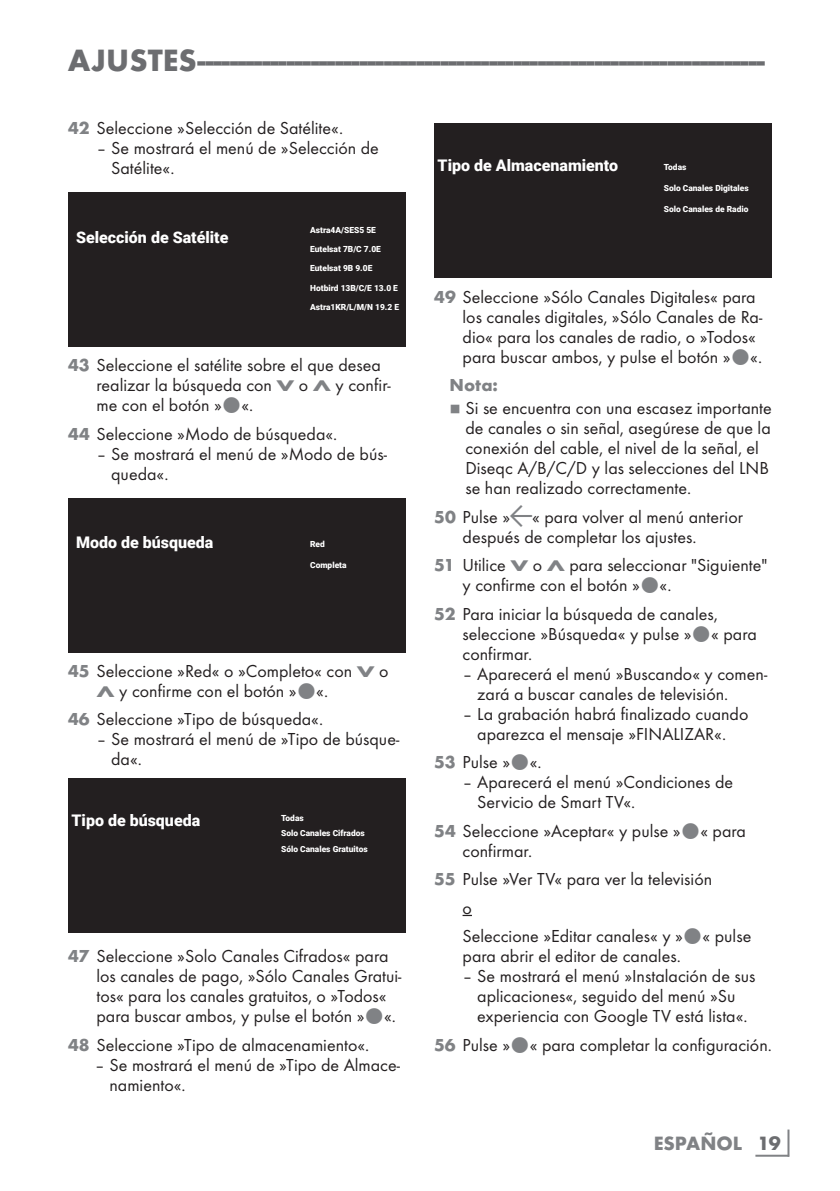
<style>
.page{position:relative;width:840px;height:1191px;background:#fff}
.page>*{position:absolute;margin:0;border:0;box-sizing:border-box;transform-origin:0 0}
.t1{font:700 32px "Futura TOT";color:#6c6d70}
.t2{font:700 20px "Futura TOT";color:#808285}
.t3{font:18px/20px "Futura TOT Boo";color:#231f20}
.t4{font:700 18px "Futura TOT";color:#808285}
.t5{font:900 16px "Roboto";color:#fff}
.t6{font:900 8.4px/15.8px "Roboto";color:#fff}
.t7{font:8px "Grund Son Se";color:#808285}
.s1{font-family:"Futura TOT";font-weight:700;color:#808285}
.s2{font-family:"Futura TOT";font-weight:700;font-size:16px;color:#808285}
.s3{font-family:"Arcelik TS9 Android";font-size:24px;color:#808285}
.s4{color:#6c6d70}
</style>
<div class="page">
<hr style="left:787px;top:1129px;width:2px;height:27px;background:#808285">
<hr style="left:755px;top:1154px;width:33px;height:2px;background:#808285">
<div style="left:68px;top:192px;width:337px;height:155px;background:#231f20"></div>
<div style="left:68px;top:497px;width:337px;height:155px;background:#231f20"></div>
<div style="left:68px;top:778px;width:337px;height:155px;background:#231f20"></div>
<div style="left:434px;top:123px;width:337px;height:155px;background:#231f20"></div>
<h1 class="t1" style="left:68px;top:40px;width:698px">AJUSTES-----------------------------------------------------------------------</h1>
<p class="t3" style="left:68px;top:118px;width:276px"><span class="s1">42</span> Seleccione »Selección de Satélite«.</p>
<p class="t3" style="left:111px;top:138px;width:269px;text-indent:-15px">– Se mostrará el menú de »Selección de<br>Satélite«.</p>
<p class="t5" style="left:76px;top:226px;width:154px">Selección de Satélite</p>
<p class="t6" style="left:310px;top:222px;width:67px">Astra4A/SES5 5E</p>
<p class="t6" style="left:310px;top:241px;width:72px">Eutelsat 7B/C 7.0E</p>
<p class="t6" style="left:310px;top:260px;width:64px">Eutelsat 9B 9.0E</p>
<p class="t6" style="left:310px;top:279px;width:89px">Hotbird 13B/C/E 13.0 E</p>
<p class="t6" style="left:310px;top:298px;width:90px">Astra1KR/L/M/N 19.2 E</p>
<p class="t3" style="left:96px;top:355px;width:296px;text-indent:-28px"><span class="s1">43</span> Seleccione el satélite sobre el que desea realizar la búsqueda con <span class="s2">V</span> o <span class="s2">Λ</span> y confir&shy;me con el botón » «.</p>
<p class="t3" style="left:68px;top:423px;width:270px"><span class="s1">44</span> Seleccione »Modo de búsqueda«.</p>
<p class="t3" style="left:111px;top:443px;width:277px;text-indent:-15px">– Se mostrará el menú de »Modo de bús&shy;queda«.</p>
<p class="t5" style="left:76px;top:531px;width:139px">Modo de búsqueda</p>
<p class="t6" style="left:310px;top:535px;width:16px">Red</p>
<p class="t6" style="left:310px;top:557px;width:38px">Completa</p>
<p class="t3" style="left:96px;top:660px;width:293px;text-indent:-28px"><span class="s1">45</span> Seleccione »Red« o »Completo« con <span class="s2">V</span> o<br><span class="s2">Λ</span> y confirme con el botón » «.</p>
<p class="t3" style="left:68px;top:709px;width:256px"><span class="s1">46</span> Seleccione »Tipo de búsqueda«.</p>
<p class="t3" style="left:111px;top:729px;width:289px;text-indent:-15px">– Se mostrará el menú de »Tipo de búsque&shy;da«.</p>
<p class="t5" style="left:71px;top:809px;width:130px">Tipo de búsqueda</p>
<p class="t6" style="left:281px;top:809px;width:88px">Todas<br>Solo Canales Cifrados<br>Sólo Canales Gratuitos</p>
<p class="t3" style="left:96px;top:946px;width:306px;text-indent:-28px"><span class="s1">47</span> Seleccione »Solo Canales Cifrados« para los canales de pago, »Sólo Canales Gratui&shy;tos« para los canales gratuitos, o »Todos« para buscar ambos, y pulse el botón » «.</p>
<p class="t3" style="left:68px;top:1034px;width:302px"><span class="s1">48</span> Seleccione »Tipo de almacenamiento«.</p>
<p class="t3" style="left:109px;top:1054px;width:292px;text-indent:-15px">– Se mostrará el menú de »Tipo de Almace&shy;namiento«.</p>
<p class="t5" style="left:437px;top:154px;width:182px">Tipo de Almacenamiento</p>
<p class="t6" style="left:663px;top:158px;width:24px">Todas</p>
<p class="t6" style="left:663px;top:180px;width:86px">Solo Canales Digitales</p>
<p class="t6" style="left:663px;top:201px;width:86px">Solo Canales de Radio</p>
<p class="t3" style="left:462px;top:286px;width:301px;text-indent:-28px"><span class="s1">49</span> Seleccione »Sólo Canales Digitales« para los canales digitales, »Sólo Canales de Ra&shy;dio« para los canales de radio, o »Todos« para buscar ambos, y pulse el botón » «.</p>
<p class="t4" style="left:449px;top:374px;width:50px">Nota:</p>
<p class="t7" style="left:449px;top:405px;width:13px">7</p>
<p class="t3" style="left:465px;top:398px;width:308px">Si se encuentra con una escasez importante de canales o sin señal, asegúrese de que la conexión del cable, el nivel de la señal, el Diseqc A/B/C/D y las selecciones del LNB se han realizado correctamente.</p>
<p class="t3" style="left:462px;top:506px;width:282px;text-indent:-28px"><span class="s1">50</span> Pulse »<span class="s3">a</span>« para volver al menú anterior después de completar los ajustes.</p>
<p class="t3" style="left:462px;top:555px;width:306px;text-indent:-28px"><span class="s1">51</span> Utilice <span class="s2">V</span> o <span class="s2">Λ</span> para seleccionar "Siguiente" y confirme con el botón » «.</p>
<p class="t3" style="left:462px;top:603px;width:296px;text-indent:-28px"><span class="s1">52</span> Para iniciar la búsqueda de canales, seleccione »Búsqueda« y pulse » « para confirmar.</p>
<p class="t3" style="left:477px;top:663px;width:291px;text-indent:-15px">– Aparecerá el menú »Buscando« y comen&shy;zará a buscar canales de televisión.</p>
<p class="t3" style="left:462px;top:703px;width:287px;text-align:center">– La grabación habrá finalizado cuando aparezca el mensaje »FINALIZAR«.</p>
<p class="t3" style="left:434px;top:752px;width:109px"><span class="s1">53</span> Pulse » «.</p>
<p class="t3" style="left:477px;top:772px;width:257px;text-indent:-15px">– Aparecerá el menú »Condiciones de<br>Servicio de Smart TV«.</p>
<p class="t3" style="left:462px;top:820px;width:285px;text-indent:-28px"><span class="s1">54</span> Seleccione »Aceptar« y pulse » « para confirmar.</p>
<p class="t3" style="left:462px;top:864px;width:290px;line-height:28.6px;text-indent:-28px"><span class="s1">55</span> Pulse »Ver TV« para ver la televisión<br>o<br>Seleccione »Editar canales« y » « pulse</p>
<p class="t3" style="left:462px;top:946px;width:219px">para abrir el editor de canales.</p>
<p class="t3" style="left:462px;top:966px;width:294px;text-align:center">– Se mostrará el menú »Instalación de sus aplicaciones«, seguido del menú »Su experiencia con Google TV está lista«.</p>
<p class="t3" style="left:434px;top:1034px;width:339px"><span class="s1">56</span> Pulse » « para completar la configuración.</p>
<p class="t2" style="left:653px;top:1131px;width:128px">ESPAÑOL <span class="s4">19</span></p>
</div>
